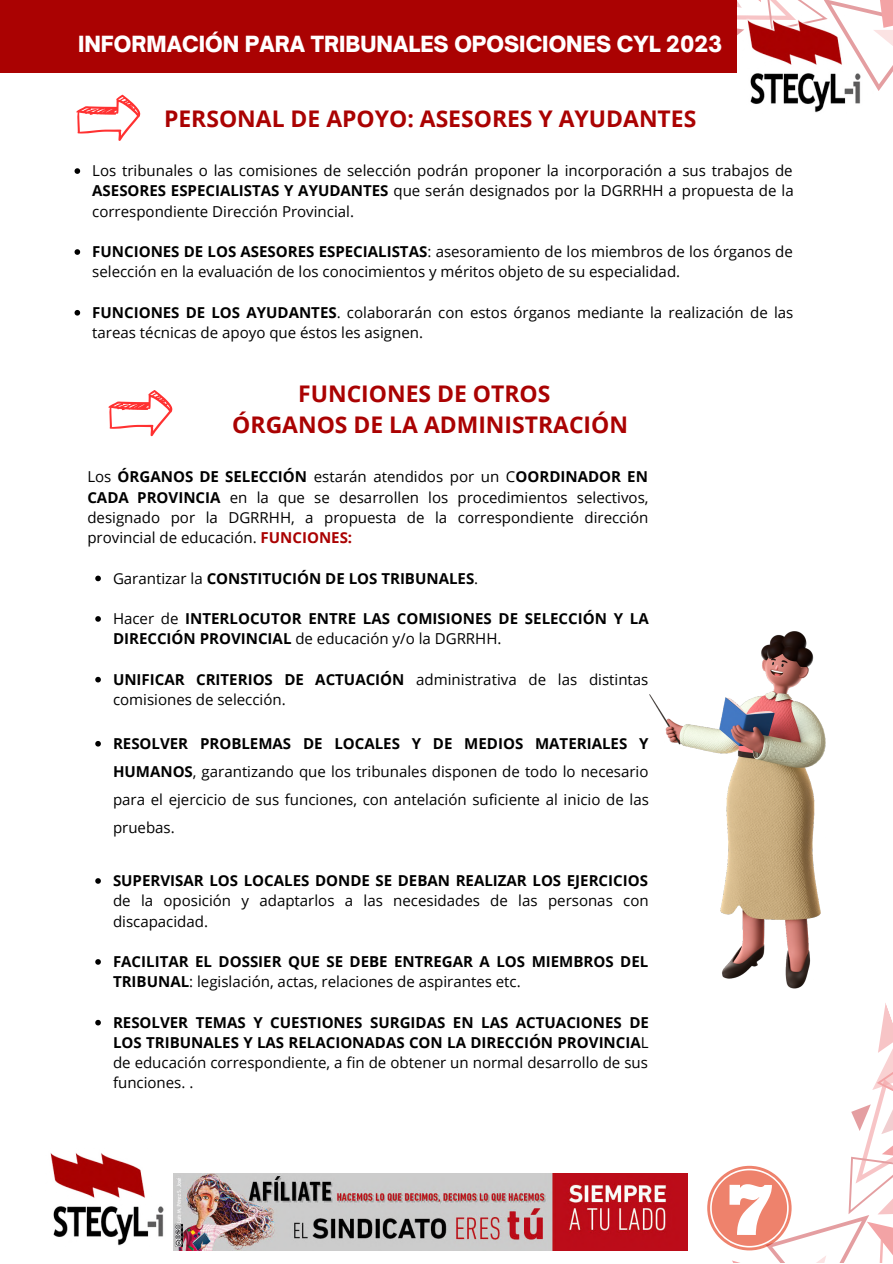
<style>
.page{position:relative;width:893px;height:1264px;background:#fff}
.page>*{position:absolute;margin:0;border:0;box-sizing:border-box;transform-origin:0 0}
.t1{font:700 22.95px "Open Sans";color:#aa0202}
.t2{font:900 21.3px "Open Sauce One";color:#fff}
.t3{font:15px/20.2px "Open Sans";color:#000;text-align:justify}
.t4{font:700 15px/20.2px "Open Sans";color:#000}
.s1{font-weight:700}
.s2{font-weight:700;color:#aa0202}
.s3{font-weight:400}
</style>
<div class="page">
<svg style="left:613px;top:0;width:280px;height:91px"></svg>
<img style="left:737px;top:15px;width:136px;height:98px">
<img style="left:176px;top:1173px;width:511px;height:77px">
<img style="left:50px;top:1153px;width:126px;height:97px">
<div style="left:0;top:0;width:737px;height:72px;background:#aa0202"></div>
<svg style="left:76px;top:95px;width:64px;height:46px"></svg>
<svg style="left:74px;top:168px;width:6px;height:6px"></svg>
<svg style="left:74px;top:249px;width:6px;height:6px"></svg>
<svg style="left:74px;top:310px;width:6px;height:5px"></svg>
<svg style="left:95px;top:575px;width:6px;height:6px"></svg>
<svg style="left:95px;top:616px;width:6px;height:5px"></svg>
<svg style="left:95px;top:677px;width:6px;height:5px"></svg>
<svg style="left:95px;top:741px;width:6px;height:5px"></svg>
<svg style="left:95px;top:878px;width:6px;height:5px"></svg>
<svg style="left:95px;top:959px;width:6px;height:5px"></svg>
<svg style="left:95px;top:1019px;width:6px;height:6px"></svg>
<svg style="left:108px;top:390px;width:64px;height:46px"></svg>
<img style="left:649px;top:631px;width:176px;height:357px">
<svg style="left:707px;top:1003px;width:185px;height:259px"></svg>
<p class="t2" style="left:78px;top:30px;width:645px">INFORMACIÓN PARA TRIBUNALES OPOSICIONES CYL 2023</p>
<p class="t1" style="left:164px;top:102px;width:533px">PERSONAL DE APOYO: ASESORES Y AYUDANTES</p>
<p class="t3" style="left:92px;top:160px;width:703px">Los tribunales o las comisiones de selección podrán proponer la incorporación a sus trabajos de <span class="s1">ASESORES ESPECIALISTAS Y AYUDANTES</span> que serán designados por la DGRRHH a propuesta de la correspondiente Dirección Provincial.</p>
<p class="t3" style="left:92px;top:241px;width:702px"><span class="s1">FUNCIONES DE LOS ASESORES ESPECIALISTAS</span>: asesoramiento de los miembros de los órganos de selección en la evaluación de los conocimientos y méritos objeto de su especialidad.</p>
<p class="t3" style="left:92px;top:302px;width:702px"><span class="s1">FUNCIONES DE LOS AYUDANTES</span>. colaborarán con estos órganos mediante la realización de las tareas técnicas de apoyo que éstos les asignen.</p>
<p class="t1" style="left:298px;top:377px;width:254px">FUNCIONES DE OTROS</p>
<p class="t1" style="left:232px;top:409px;width:397px">ÓRGANOS DE LA ADMINISTRACIÓN</p>
<p class="t3" style="left:87px;top:466px;width:562px">Los <span class="s1">ÓRGANOS DE SELECCIÓN</span> estarán atendidos por un C<span class="s1">OORDINADOR EN CADA PROVINCIA</span> en la que se desarrollen los procedimientos selectivos, designado por la DGRRHH, a propuesta de la correspondiente dirección provincial de educación. <span class="s2">FUNCIONES:</span></p>
<p class="t4" style="left:113px;top:567px;width:367px"><span class="s3">Garantizar la</span> CONSTITUCIÓN DE LOS TRIBUNALES<span class="s3">.</span></p>
<p class="t4" style="left:113px;top:608px;width:537px"><span class="s3">Hacer de</span> INTERLOCUTOR ENTRE LAS COMISIONES DE SELECCIÓN Y LA<br>DIRECCIÓN PROVINCIAL <span class="s3">de educación y/o la DGRRHH.</span></p>
<p class="t3" style="left:113px;top:668px;width:537px"><span class="s1">UNIFICAR CRITERIOS DE ACTUACIÓN</span> administrativa de las distintas comisiones de selección.</p>
<p class="t3" style="left:113px;top:729px;width:537px;line-height:28px"><span class="s1">RESOLVER PROBLEMAS DE LOCALES Y DE MEDIOS MATERIALES Y HUMANOS</span>, garantizando que los tribunales disponen de todo lo necesario para el ejercicio de sus funciones, con antelación suficiente al inicio de las pruebas.</p>
<p class="t3" style="left:113px;top:870px;width:537px"><span class="s1">SUPERVISAR LOS LOCALES DONDE SE DEBAN REALIZAR LOS EJERCICIOS </span>de la oposición y adaptarlos a las necesidades de las personas con discapacidad.</p>
<p class="t4" style="left:113px;top:951px;width:537px">FACILITAR EL DOSSIER QUE SE DEBE ENTREGAR A LOS MIEMBROS DEL<br>TRIBUNAL<span class="s3">: legislación, actas, relaciones de aspirantes etc.</span></p>
<p class="t4" style="left:113px;top:1011px;width:537px;text-align:justify">RESOLVER TEMAS Y CUESTIONES SURGIDAS EN LAS ACTUACIONES DE LOS TRIBUNALES Y LAS RELACIONADAS CON LA DIRECCIÓN PROVINCIA<span class="s3">L de educación correspondiente, a fin de obtener un normal desarrollo de sus funciones. .</span></p>
</div>
